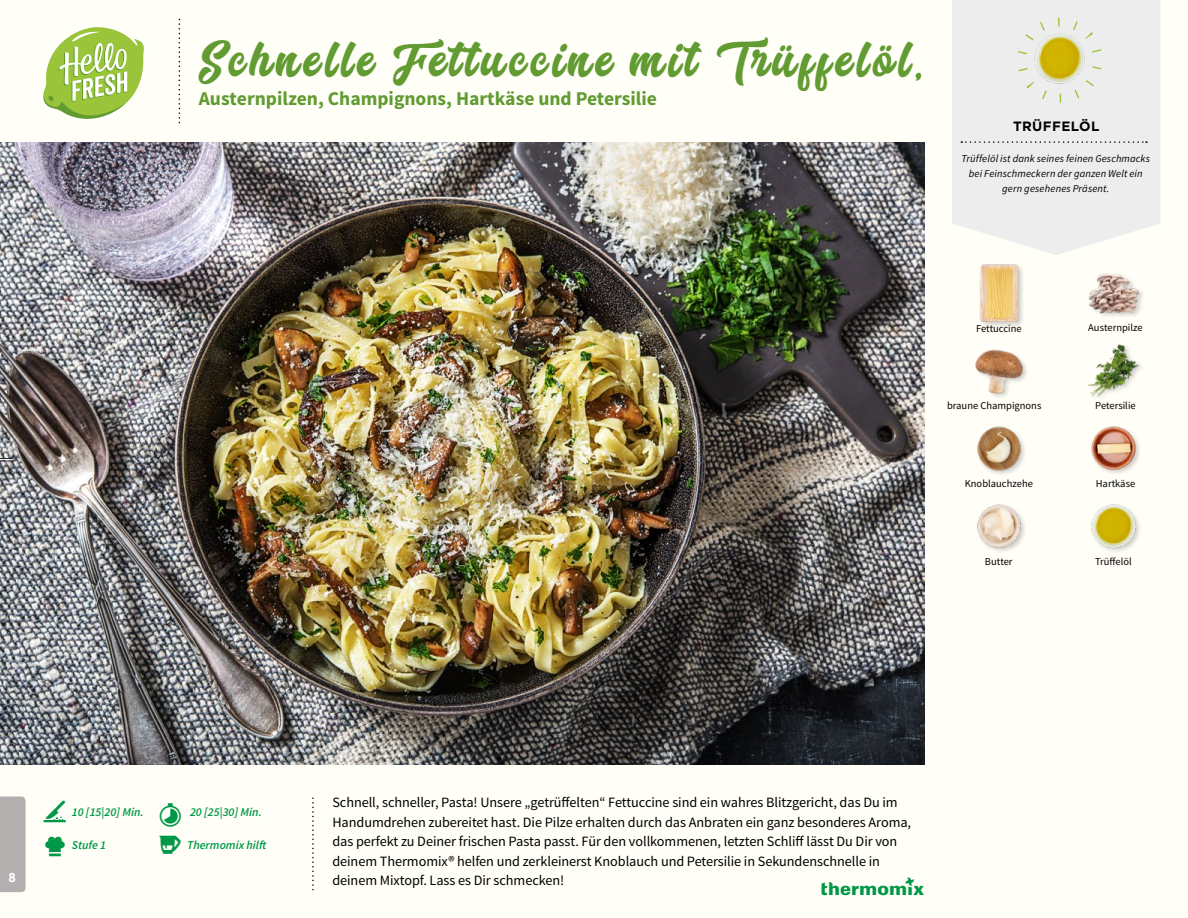
<style>
.page{position:relative;width:1188px;height:918px;background:#fffef7}
.page>*{position:absolute;margin:0;border:0;box-sizing:border-box;transform-origin:0 0}
.t1{font:49.5px "Aerokids";letter-spacing:.1em;color:#619b31}
.t2{font:700 19.5px "Source Sans Pro";color:#619b31}
.t3{font:14.25px/19.5px "Source Sans Pro";letter-spacing:-.005em;color:#000}
.t4{font:700 13.5px "Gotham";letter-spacing:.03em;color:#000}
.t5{font:italic 600 12px "Source Sans Pro";color:#009847}
.t6{font:500 12px "Gotham";color:#fffef7}
.t7{font:italic 10.5px/14.7px "Source Sans Pro";letter-spacing:.015em;color:#000;text-align:center}
.t8{font:10.5px "Source Sans Pro";color:#000}
</style>
<div class="page">
<img style="left:977px;top:504px;width:48px;height:47px">
<img style="left:1091px;top:504px;width:49px;height:48px">
<img style="left:1091px;top:426px;width:49px;height:48px">
<img style="left:977px;top:426px;width:48px;height:48px">
<img style="left:975px;top:349px;width:52px;height:48px">
<img style="left:1088px;top:344px;width:53px;height:53px">
<img style="left:1088px;top:273px;width:54px;height:43px">
<div style="left:979px;top:264px;width:46px;height:65px;background:#000;opacity:.2"></div>
<img style="left:979px;top:265px;width:46px;height:57px">
<svg style="left:43px;top:27px;width:101px;height:92px"></svg>
<svg style="left:952px;top:0;width:208px;height:255px;background:#eeeeed"></svg>
<svg style="left:961px;top:141px;width:186px;height:2px"></svg>
<img style="left:1027px;top:25px;width:66px;height:66px">
<div style="left:1017px;top:18px;width:85px;height:85px;border:9px dashed #9ac43a;border-radius:50%"></div>
<div style="left:0;top:796px;width:26px;height:96px;background:#b3afaf"></div>
<img style="left:0;top:142px;width:925px;height:623px">
<svg style="left:0;top:458px;width:13px;height:2px"></svg>
<h1 class="t1" style="left:199px;top:31px;width:724px">Schnelle Fettuccine mit Trüffelöl,</h1>
<h2 class="t2" style="left:199px;top:86px;width:460px">Austernpilzen, Champignons, Hartkäse und Petersilie</h2>
<p class="t4" style="left:1013px;top:117px;width:88px">TRÜFFELÖL</p>
<p class="t7" style="left:961px;top:152px;width:190px">Trüffelöl ist dank seines feinen Geschmacks bei Feinschmeckern der ganzen Welt ein gern gesehenes Präsent.</p>
<p class="t8" style="left:976px;top:322px;width:47px">Fettuccine</p>
<p class="t8" style="left:1088px;top:321px;width:56px">Austernpilze</p>
<p class="t8" style="left:947px;top:399px;width:96px">braune Champignons</p>
<p class="t8" style="left:1095px;top:399px;width:42px">Petersilie</p>
<p class="t8" style="left:965px;top:477px;width:70px">Knoblauchzehe</p>
<p class="t8" style="left:1096px;top:477px;width:41px">Hartkäse</p>
<p class="t8" style="left:985px;top:555px;width:29px">Butter</p>
<p class="t8" style="left:1095px;top:555px;width:38px">Trüffelöl</p>
<p class="t6" style="left:9px;top:872px;width:9px">8<sup>8</sup></p>
<p class="t6" style="left:9px;top:872px;width:6px">1</p>
<p class="t5" style="left:72px;top:805px;width:73px">10 [15|20] Min.</p>
<p class="t5" style="left:190px;top:805px;width:73px">20 [25|30] Min.</p>
<p class="t5" style="left:72px;top:838px;width:36px">Stufe 1</p>
<p class="t5" style="left:187px;top:838px;width:81px">Thermomix hilft</p>
<p class="t3" style="left:332px;top:793px;width:580px">Schnell, schneller, Pasta! Unsere „getrüffelten“ Fettuccine sind ein wahres Blitzgericht, das Du im Handumdrehen zubereitet hast. Die Pilze erhalten durch das Anbraten ein ganz besonderes Aroma, das perfekt zu Deiner frischen Pasta passt. Für den vollkommenen, letzten Schliff lässt Du Dir von deinem Thermomix® helfen und zerkleinerst Knoblauch und Petersilie in Sekundenschnelle in deinem Mixtopf. Lass es Dir schmecken!</p>
</div>
